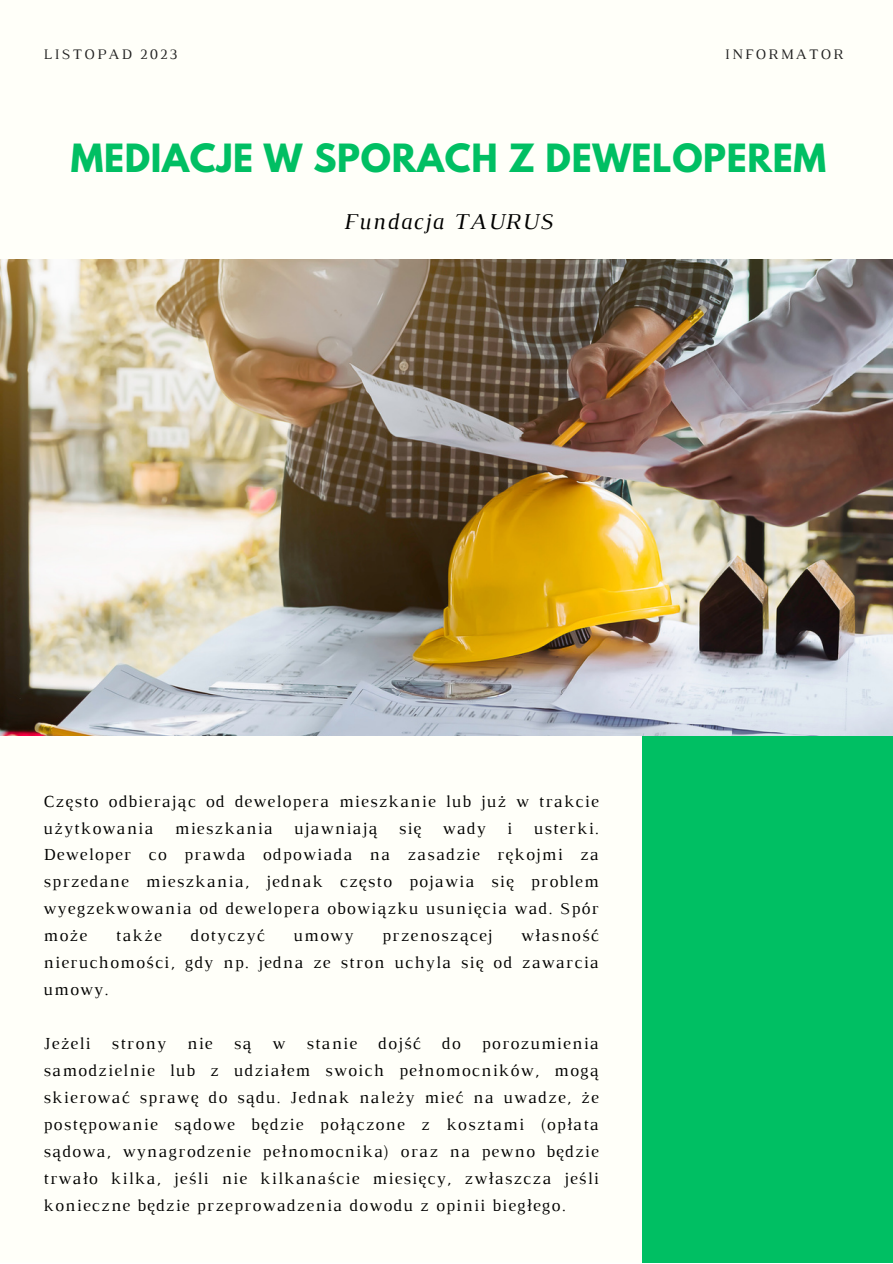
<style>
.page{position:relative;width:893px;height:1264px;background:#fff}
.page>*{position:absolute;margin:0;border:0;box-sizing:border-box;transform-origin:0 0}
.t1{font:700 34.5px "League Spartan";letter-spacing:.02em;color:#00bf63}
.t2{font:italic 23.1px "Luthier";letter-spacing:.07em;color:#000}
.t3{font:17.25px/27px "Luthier";letter-spacing:.07em;color:#000;text-align:justify}
.t4{font:14.85px "Luthier";letter-spacing:.14em;color:#222}
</style>
<div class="page">
<div style="left:0;top:0;width:892px;height:1262px;background:#fffff9"></div>
<div style="left:641px;top:647px;width:251px;height:615px;background:#00bf63"></div>
<img style="left:0;top:259px;width:892px;height:476px">
<p class="t4" style="left:44px;top:49px;width:136px">LISTOPAD 2023</p>
<p class="t4" style="left:724px;top:49px;width:120px">INFORMATOR</p>
<p class="t1" style="left:71px;top:141px;width:756px">MEDIACJE W SPORACH Z DEWELOPEREM</p>
<p class="t2" style="left:343px;top:213px;width:211px">Fundacja TAURUS</p>
<p class="t3" style="left:44px;top:788px;width:556px">Często odbierając od dewelopera mieszkanie lub już w trakcie użytkowania mieszkania ujawniają się wady i usterki.<br>Deweloper co prawda odpowiada na zasadzie rękojmi za sprzedane mieszkania, jednak często pojawia się problem wyegzekwowania od dewelopera obowiązku usunięcia wad. Spór może</p>
<p class="t3" style="left:44px;top:923px;width:556px;text-indent:477px">własność nieruchomości, gdy np. jedna ze stron uchyla się od zawarcia umowy.</p>
<p class="t3" style="left:44px;top:1031px;width:556px">Jeżeli strony nie są w stanie dojść do porozumienia samodzielnie lub z udziałem swoich pełnomocników, mogą skierować sprawę do sądu. Jednak należy mieć na uwadze, że postępowanie sądowe będzie połączone z kosztami (opłata sądowa, wynagrodzenie pełnomocnika) oraz na pewno będzie trwało kilka, jeśli nie kilkanaście miesięcy, zwłaszcza jeśli konieczne będzie przeprowadzenia dowodu z opinii biegłego.</p>
<p class="t3" style="left:116px;top:923px;width:47px">także</p>
<p class="t3" style="left:190px;top:923px;width:76px">dotyczyć</p>
<p class="t3" style="left:293px;top:923px;width:61px">umowy</p>
<p class="t3" style="left:382px;top:923px;width:112px">przenoszącej</p>
</div>
